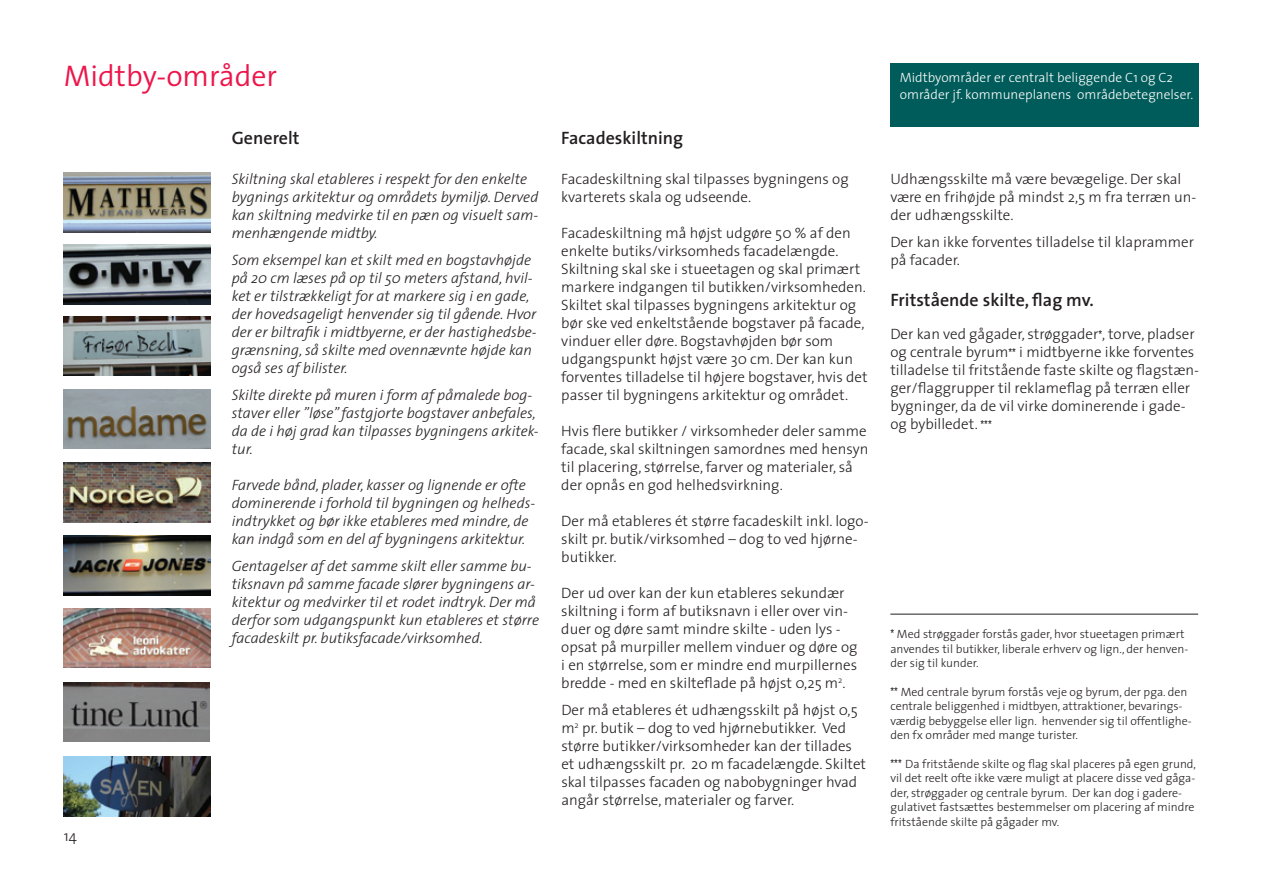
<style>
.page{position:relative;width:1263px;height:893px;background:#fff}
.page>*{position:absolute;margin:0;border:0;box-sizing:border-box;transform-origin:0 0}
.Stor_Overskrift{font:300 30px "The Sans";color:#ed164b}
.Lille_Overskrift{font:600 18px "The Sans";color:#231f20}
.Brødtekst{font:300 15px/18px "The Sans";color:#231f20}
.Brødtekst-2{font:italic 300 15px/18px "The Sans";color:#231f20}
.Brødtekst-3{font:300 13.5px/16.2px "The Sans";color:#fff}
.Brødtekst-4{font:300 12px/14.4px "The Sans";color:#231f20}
.s1{color:#fafafa}
.s2{font-family:"Arial Narrow";font-weight:400;font-size:12px}
.s3{font-family:"Arial Narrow";font-weight:400}
</style>
<div class="page">
<div style="left:890px;top:64px;width:309px;height:63px;background:#005c5a"></div>
<img style="left:64px;top:608px;width:146px;height:60px">
<img style="left:64px;top:173px;width:146px;height:59px">
<img style="left:64px;top:245px;width:146px;height:59px">
<img style="left:64px;top:316px;width:146px;height:60px">
<img style="left:64px;top:389px;width:146px;height:60px">
<img style="left:64px;top:463px;width:146px;height:59px">
<img style="left:64px;top:536px;width:146px;height:59px">
<img style="left:64px;top:757px;width:146px;height:59px">
<img style="left:64px;top:682px;width:146px;height:60px">
<hr style="left:890px;top:614px;width:308px;height:1px;background:#231f20">
<p class="Stor_Overskrift" style="left:64px;top:57px;width:215px">Midtby-områder</p>
<p class="Brødtekst" style="left:64px;top:826px;width:15px">14</p>
<p class="Lille_Overskrift" style="left:232px;top:127px;width:69px">Generelt</p>
<p class="Lille_Overskrift" style="left:561px;top:127px;width:123px">Facadeskiltning</p>
<p class="Brødtekst" style="left:561px;top:170px;width:289px">Facadeskiltning skal tilpasses bygningens og kvarterets skala og udseende.</p>
<p class="Brødtekst" style="left:561px;top:224px;width:308px">Facadeskiltning må højst udgøre 50 % af den enkelte butiks/virksomheds facadelængde.<br>Skiltning skal ske i stueetagen og skal primært markere indgangen til butikken/virksomheden.<br>Skiltet skal tilpasses bygningens arkitektur og bør ske ved enkeltstående bogstaver på facade, vinduer eller døre. Bogstavhøjden bør som udgangspunkt højst være 30 cm. Der kan kun forventes tilladelse til højere bogstaver, hvis det passer til bygningens arkitektur og området.</p>
<p class="Brødtekst" style="left:561px;top:422px;width:309px">Hvis flere butikker / virksomheder deler samme facade, skal skiltningen samordnes med hensyn til placering, størrelse, farver og materialer, så der opnås en god helhedsvirkning.</p>
<p class="Brødtekst" style="left:561px;top:512px;width:309px">Der må etableres ét større facadeskilt inkl. logo&shy;skilt pr. butik/virksomhed – dog to ved hjørne&shy;butikker.</p>
<p class="Brødtekst" style="left:561px;top:584px;width:298px">Der ud over kan der kun etableres sekundær skiltning i form af butiksnavn i eller over vin&shy;duer og døre samt mindre skilte - uden lys - opsat på murpiller mellem vinduer og døre og i en størrelse, som er mindre end murpillernes bredde - med en skilteflade på højst 0,25 m<sup>2</sup>.</p>
<p class="Brødtekst" style="left:561px;top:701px;width:306px">Der må etableres ét udhængsskilt på højst 0,5 m<sup>2</sup> pr. butik – dog to ved hjørnebutikker. Ved større butikker/virksomheder kan der tillades et udhængsskilt pr. 20 m facadelængde. Skiltet skal tilpasses facaden og nabobygninger hvad angår størrelse, materialer og farver.</p>
<p class="Brødtekst-2" style="left:232px;top:170px;width:308px">Skiltning skal etableres i respekt for den enkelte bygnings arkitektur og områdets bymiljø. Derved kan skiltning medvirke til en pæn og visuelt sam&shy;menhængende midtby.</p>
<p class="Brødtekst-2" style="left:232px;top:251px;width:307px">Som eksempel kan et skilt med en bogstavhøjde på 20 cm læses på op til 50 meters afstand, hvil&shy;ket er tilstrækkeligt for at markere sig i en gade, der hovedsageligt henvender sig til gående. Hvor der er biltrafik i midtbyerne, er der hastighedsbe&shy;grænsning, så skilte med ovennævnte højde kan også ses af bilister.</p>
<p class="Brødtekst-2" style="left:232px;top:386px;width:308px">Skilte direkte på muren i form af påmalede bog&shy;staver eller ”løse” fastgjorte bogstaver anbefales, da de i høj grad kan tilpasses bygningens arkitek&shy;tur.</p>
<p class="Brødtekst-2" style="left:232px;top:476px;width:305px">Farvede bånd, plader, kasser og lignende er ofte dominerende i forhold til bygningen og helheds&shy;indtrykket og bør ikke etableres med mindre, de kan indgå som en del af bygningens arkitektur.</p>
<p class="Brødtekst-2" style="left:232px;top:557px;width:309px">Gentagelser af det samme skilt eller samme bu&shy;tiksnavn på samme facade slører bygningens ar&shy;kitektur og medvirker til et rodet indtryk. Der må derfor som udgangspunkt kun etableres et større facadeskilt pr. butiksfacade/virksomhed.</p>
<p class="Brødtekst-3" style="left:900px;top:70px;width:293px"><span class="s1">M</span>idtbyområder er centralt beliggende C1 og C2 områder jf. kommuneplanens områdebetegnelser.</p>
<p class="Brødtekst" style="left:890px;top:170px;width:307px">Udhængsskilte må være bevægelige. Der skal være en frihøjde på mindst 2,5 m fra terræn un&shy;der udhængsskilte.</p>
<p class="Brødtekst" style="left:890px;top:233px;width:305px">Der kan ikke forventes tilladelse til klaprammer på facader.</p>
<p class="Lille_Overskrift" style="left:890px;top:288px;width:205px">Fritstående skilte, flag mv.</p>
<p class="Brødtekst" style="left:890px;top:325px;width:310px">Der kan ved gågader, strøggader<span class="s2">*</span>, torve, pladser og centrale byrum<span class="s2">**</span> i midtbyerne ikke forventes tilladelse til fritstående faste skilte og flagstæn&shy;ger/flaggrupper til reklameflag på terræn eller bygninger, da de vil virke dominerende i gade&shy;og bybilledet. <span class="s2">***</span></p>
<p class="Brødtekst-4" style="left:890px;top:627px;width:299px"><span class="s3">*</span> Med strøggader forstås gader, hvor stueetagen primært anvendes til butikker, liberale erhverv og lign., der henven&shy;der sig til kunder.</p>
<p class="Brødtekst-4" style="left:890px;top:685px;width:303px"><span class="s3">**</span> Med centrale byrum forstås veje og byrum, der pga. den centrale beliggenhed i midtbyen, attraktioner, bevarings&shy;værdig bebyggelse eller lign. henvender sig til offentlighe&shy;den fx områder med mange turister.</p>
<p class="Brødtekst-4" style="left:890px;top:757px;width:307px"><span class="s3">***</span> Da fritstående skilte og flag skal placeres på egen grund, vil det reelt ofte ikke være muligt at placere disse ved gåga&shy;der, strøggader og centrale byrum. Der kan dog i gadere&shy;gulativet fastsættes bestemmelser om placering af mindre fritstående skilte på gågader mv.</p>
</div>
